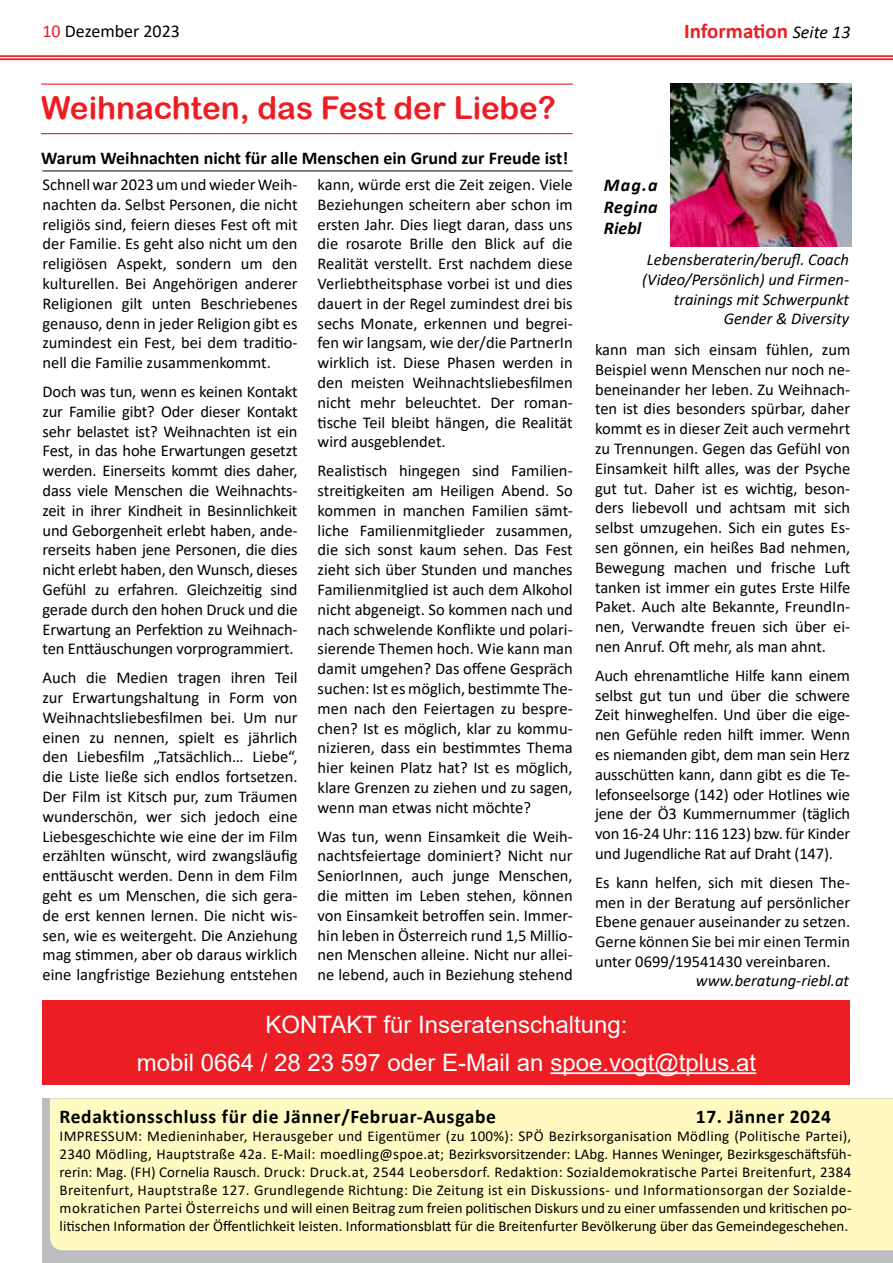
<style>
.page{position:relative;width:893px;height:1263px;background:#fff}
.page>*{position:absolute;margin:0;border:0;box-sizing:border-box;transform-origin:0 0}
.t1{font:31.5px "Arial Rounded MT Bold";color:#ed1d24}
.t2{font:24px/37.5px "Arial";color:#fff;text-align:center}
.t3{font:700 21px "Calibri";color:#ed1d24}
.t4{font:700 19.5px "Calibri";letter-spacing:.03em;color:#000}
.t5{font:700 18px "Calibri";color:#000}
.t6{font:italic 700 18px/21.6px "Calibri";letter-spacing:.025em;color:#000;text-align:justify}
.t7{font:18px "Calibri";color:#000}
.t8{font:16.5px/19.8px "Calibri";color:#000;text-align:justify}
.t9{font:italic 16.5px/19.8px "Calibri";color:#000;text-align:right}
.t10{font:15px/18px "Calibri";color:#000;text-align:justify}
.s1{color:#ed1d24}
.s2{font-weight:400;font-style:italic;font-size:18px;color:#000}
</style>
<div class="page">
<hr style="left:0;top:55px;width:893px;height:2px;background:#ed1d24">
<hr style="left:0;top:58px;width:893px;height:2px;background:#ed1d24">
<div style="left:43px;top:1098px;width:850px;height:165px;background:#bcbec0"></div>
<div style="left:50px;top:1098px;width:843px;height:152px;background:#fffac2"></div>
<div style="left:43px;top:1000px;width:807px;height:84px;background:#ed1d24"></div>
<hr style="left:550px;top:1072px;width:206px;height:2px;background:#fff">
<hr style="left:41px;top:84px;width:532px;height:1px;background:#ed1d24">
<hr style="left:41px;top:133px;width:532px;height:1px;background:#ed1d24">
<hr style="left:42px;top:171px;width:531px;height:1px;background:#000">
<img style="left:671px;top:84px;width:181px;height:163px">
<p class="t7" style="left:43px;top:18px;width:139px"><span class="s1">10</span> Dezember 2023</p>
<p class="t3" style="left:684px;top:16px;width:168px">Information <span class="s2">Seite 13</span></p>
<h1 class="t1" style="left:41px;top:89px;width:516px">Weihnachten, das Fest der Liebe?</h1>
<p class="t5" style="left:41px;top:146px;width:529px">Warum Weihnachten nicht für alle Menschen ein Grund zur Freude ist!</p>
<p class="t8" style="left:43px;top:174px;width:257px">Schnell war 2023 um und wieder Weih&shy;nachten da. Selbst Personen, die nicht religiös sind, feiern dieses Fest oft mit der Familie. Es geht also nicht um den religiösen Aspekt, sondern um den kulturellen. Bei Angehörigen anderer Religionen gilt unten Beschriebenes genauso, denn in jeder Religion gibt es zumindest ein Fest, bei dem traditio&shy;nell die Familie zusammenkommt.</p>
<p class="t8" style="left:43px;top:381px;width:257px">Doch was tun, wenn es keinen Kontakt zur Familie gibt? Oder dieser Kontakt sehr belastet ist? Weihnachten ist ein Fest, in das hohe Erwartungen gesetzt werden. Einerseits kommt dies daher, dass viele Menschen die Weihnachts&shy;zeit in ihrer Kindheit in Besinnlichkeit und Geborgenheit erlebt haben, ande&shy;rerseits haben jene Personen, die dies nicht erlebt haben, den Wunsch, dieses Gefühl zu erfahren. Gleichzeitig sind gerade durch den hohen Druck und die Erwartung an Perfektion zu Weihnach&shy;ten Enttäuschungen vorprogrammiert.</p>
<p class="t8" style="left:43px;top:667px;width:257px">Auch die Medien tragen ihren Teil zur Erwartungshaltung in Form von Weihnachtsliebesfilmen bei. Um nur einen zu nennen, spielt es jährlich den Liebesfilm „Tatsächlich… Liebe“, die Liste ließe sich endlos fortsetzen.<br>Der Film ist Kitsch pur, zum Träumen wunderschön, wer sich jedoch eine Liebesgeschichte wie eine der im Film erzählten wünscht, wird zwangsläufig enttäuscht werden. Denn in dem Film geht es um Menschen, die sich gera&shy;de erst kennen lernen. Die nicht wis&shy;sen, wie es weitergeht. Die Anziehung mag stimmen, aber ob daraus wirklich eine langfristige Beziehung entstehen</p>
<p class="t8" style="left:318px;top:174px;width:257px">kann, würde erst die Zeit zeigen. Viele Beziehungen scheitern aber schon im ersten Jahr. Dies liegt daran, dass uns die rosarote Brille den Blick auf die Realität verstellt. Erst nachdem diese Verliebtheitsphase vorbei ist und dies dauert in der Regel zumindest drei bis sechs Monate, erkennen und begrei&shy;fen wir langsam, wie der/die PartnerIn wirklich ist. Diese Phasen werden in den meisten Weihnachtsliebesfilmen nicht mehr beleuchtet. Der roman&shy;tische Teil bleibt hängen, die Realität wird ausgeblendet.</p>
<p class="t8" style="left:318px;top:460px;width:257px">Realistisch hingegen sind Familien&shy;streitigkeiten am Heiligen Abend. So kommen in manchen Familien sämt&shy;liche Familienmitglieder zusammen, die sich sonst kaum sehen. Das Fest zieht sich über Stunden und manches Familienmitglied ist auch dem Alkohol nicht abgeneigt. So kommen nach und nach schwelende Konflikte und polari&shy;sierende Themen hoch. Wie kann man damit umgehen? Das offene Gespräch suchen: Ist es möglich, bestimmte The&shy;men nach den Feiertagen zu bespre&shy;chen? Ist es möglich, klar zu kommu&shy;nizieren, dass ein bestimmtes Thema hier keinen Platz hat? Ist es möglich, klare Grenzen zu ziehen und zu sagen, wenn man etwas nicht möchte?</p>
<p class="t8" style="left:318px;top:826px;width:257px">Was tun, wenn Einsamkeit die Weih&shy;nachtsfeiertage dominiert? Nicht nur SeniorInnen, auch junge Menschen, die mitten im Leben stehen, können von Einsamkeit betroffen sein. Immer&shy;hin leben in Österreich rund 1,5 Millio&shy;nen Menschen alleine. Nicht nur allei&shy;ne lebend, auch in Beziehung stehend</p>
<p class="t6" style="left:604px;top:174px;width:55px">Mag.a Regina Riebl</p>
<p class="t9" style="left:642px;top:249px;width:208px">Lebensberaterin/berufl. Coach (Video/Persönlich) und Firmen&shy;trainings mit Schwerpunkt<br>Gender &amp; Diversity</p>
<p class="t8" style="left:595px;top:339px;width:257px">kann man sich einsam fühlen, zum Beispiel wenn Menschen nur noch ne&shy;beneinander her leben. Zu Weihnach&shy;ten ist dies besonders spürbar, daher kommt es in dieser Zeit auch vermehrt zu Trennungen. Gegen das Gefühl von Einsamkeit hilft alles, was der Psyche gut tut. Daher ist es wichtig, beson&shy;ders liebevoll und achtsam mit sich selbst umzugehen. Sich ein gutes Es&shy;sen gönnen, ein heißes Bad nehmen, Bewegung machen und frische Luft tanken ist immer ein gutes Erste Hilfe Paket. Auch alte Bekannte, FreundIn&shy;nen, Verwandte freuen sich über ei&shy;nen Anruf. Oft mehr, als man ahnt.</p>
<p class="t8" style="left:595px;top:665px;width:257px">Auch ehrenamtliche Hilfe kann einem selbst gut tun und über die schwere Zeit hinweghelfen. Und über die eige&shy;nen Gefühle reden hilft immer. Wenn es niemanden gibt, dem man sein Herz ausschütten kann, dann gibt es die Te&shy;lefonseelsorge (142) oder Hotlines wie jene der Ö3 Kummernummer (täglich von 16-24 Uhr: 116 123) bzw. für Kinder und Jugendliche Rat auf Draht (147).</p>
<p class="t8" style="left:595px;top:872px;width:257px">Es kann helfen, sich mit diesen The&shy;men in der Beratung auf persönlicher Ebene genauer auseinander zu setzen.<br>Gerne können Sie bei mir einen Termin unter 0699/19541430 vereinbaren.</p>
<p class="t9" style="left:696px;top:970px;width:155px">www.beratung-riebl.at</p>
<h2 class="t2" style="left:137px;top:1006px;width:621px">KONTAKT für Inseratenschaltung:<br>mobil 0664 / 28 23 597 oder E-Mail an spoe.vogt@tplus.at</h2>
<p class="t4" style="left:60px;top:1103px;width:438px">Redaktionsschluss für die Jänner/Februar-Ausgabe</p>
<p class="t4" style="left:696px;top:1103px;width:137px">17. Jänner 2024</p>
<p class="t10" style="left:60px;top:1127px;width:793px">IMPRESSUM: Medieninhaber, Herausgeber und Eigentümer (zu 100%): SPÖ Bezirksorganisation Mödling (Politische Partei), 2340 Mödling, Hauptstraße 42a. E-Mail: moedling@spoe.at; Bezirksvorsitzender: LAbg. Hannes Weninger, Bezirksgeschäftsfüh&shy;rerin: Mag. (FH) Cornelia Rausch. Druck: Druck.at, 2544 Leobersdorf. Redaktion: Sozialdemokratische Partei Breitenfurt, 2384<br>Breitenfurt, Hauptstraße 127. Grundlegende Richtung: Die Zeitung ist ein Diskussions- und Informationsorgan der Sozialde&shy;mokratichen Partei Österreichs und will einen Beitrag zum freien politischen Diskurs und zu einer umfassenden und kritischen po&shy;litischen Information der Öffentlichkeit leisten. Informationsblatt für die Breitenfurter Bevölkerung über das Gemeindegeschehen.</p>
</div>
